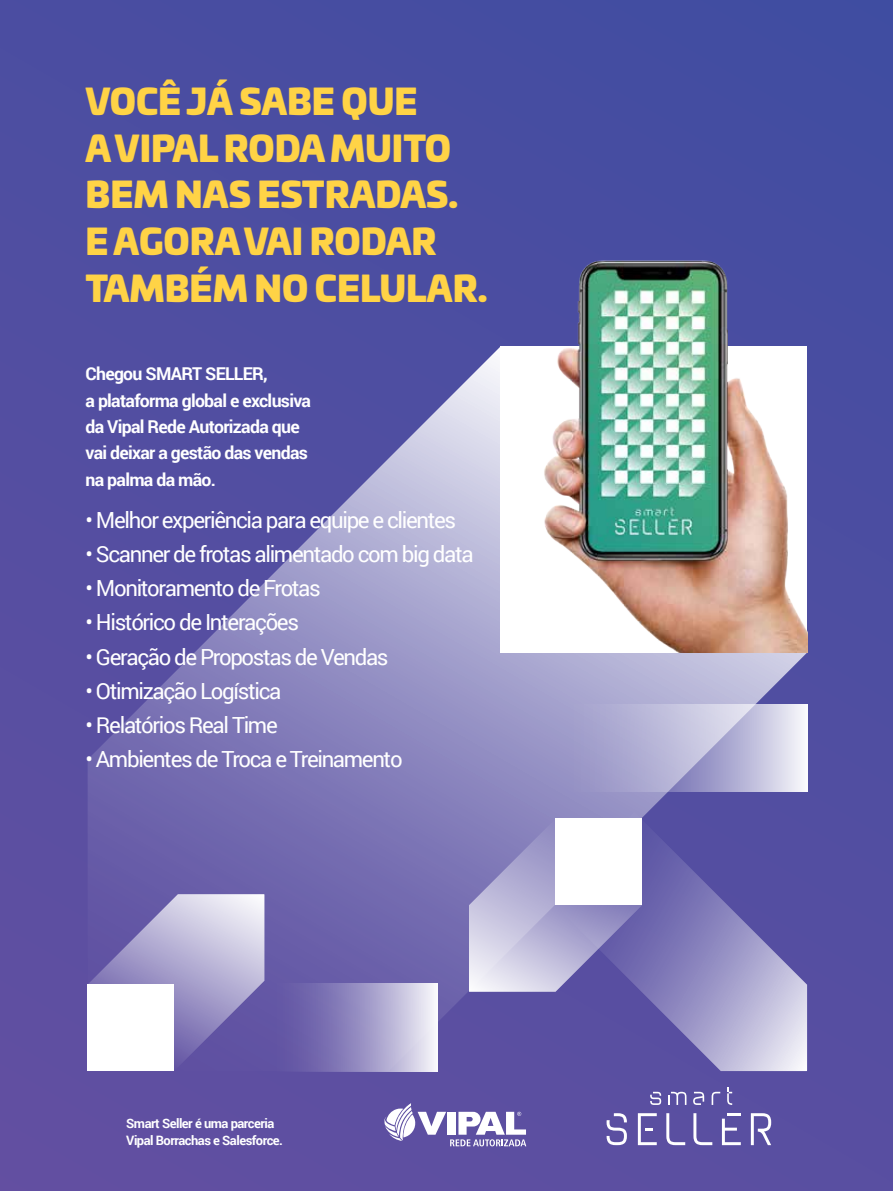
<style>
.page{position:relative;width:893px;height:1191px;background:#fff}
.page>*{position:absolute;margin:0;border:0;box-sizing:border-box;transform-origin:0 0}
.t1{font:900 34.65px/46.8px "Univia Pro";color:#ffd346}
.t2{font:22.2px "Roboto";letter-spacing:-.06em;color:#fff}
.t3{font:700 17.7px/26.2px "Roboto";letter-spacing:-.04em;color:#fff}
.t4{font:700 12.9px/17.4px "Roboto";letter-spacing:-.04em;color:#fff}
</style>
<div class="page">
<div style="left:0;top:0;width:893px;height:1191px;background:linear-gradient(to bottom,#454da1,#5e4fa1)"></div>
<svg style="left:88px;top:346px;width:719px;height:725px;background:#7a74b5"></svg>
<div style="left:500px;top:346px;width:307px;height:307px;background:#fff"></div>
<svg style="left:548px;top:811px;width:259px;height:260px;background:#7872b4"></svg>
<svg style="left:266px;top:983px;width:172px;height:88px;background:#9991c4"></svg>
<svg style="left:554px;top:704px;width:253px;height:87px;background:#b9b7d8"></svg>
<img style="left:521px;top:253px;width:286px;height:400px">
<svg style="left:384px;top:1103px;width:142px;height:43px"></svg>
<svg style="left:712px;top:1091px;width:8px;height:14px"></svg>
<svg style="left:666px;top:1113px;width:19px;height:32px"></svg>
<svg style="left:693px;top:1113px;width:19px;height:32px"></svg>
<svg style="left:607px;top:1113px;width:20px;height:32px"></svg>
<svg style="left:638px;top:1113px;width:19px;height:32px"></svg>
<svg style="left:722px;top:1118px;width:19px;height:27px"></svg>
<hr style="left:727px;top:1113px;width:14px;height:3px;background:#fff">
<svg style="left:751px;top:1113px;width:20px;height:32px"></svg>
<svg style="left:727px;top:1087px;width:5px;height:18px"></svg>
<svg style="left:693px;top:1091px;width:11px;height:14px"></svg>
<svg style="left:650px;top:1091px;width:11px;height:14px"></svg>
<svg style="left:668px;top:1091px;width:18px;height:14px"></svg>
<svg style="left:469px;top:818px;width:173px;height:173px;background:#a39ecb"></svg>
<div style="left:556px;top:818px;width:86px;height:87px;background:#fff"></div>
<svg style="left:88px;top:894px;width:176px;height:177px;background:#9a92c4"></svg>
<div style="left:88px;top:984px;width:86px;height:87px;background:#fff"></div>
<h1 class="t1" style="left:86px;top:75px;width:403px">VOC® Jü SABE QUE<br>A VIPAL RODA MUITO<br>BEM NAS ESTRADAS.<br>E AGORA VAI RODAR<br>TAMBßM NO CELULAR.</h1>
<p class="t3" style="left:86px;top:360px;width:227px">Chegou SMART SELLER,<br>a plataforma global e exclusiva da Vipal Rede Autorizada que vai deixar a gestão das vendas na palma da mão.</p>
<p class="t2" style="left:86px;top:504px;width:372px">• Melhor experiência para equipe e clientes</p>
<p class="t2" style="left:86px;top:538px;width:390px">• Scanner de frotas alimentado com big data</p>
<p class="t2" style="left:86px;top:572px;width:237px">• Monitoramento de Frotas</p>
<p class="t2" style="left:86px;top:607px;width:215px">• Histórico de Interações</p>
<p class="t2" style="left:86px;top:641px;width:304px">• Geração de Propostas de Vendas</p>
<p class="t2" style="left:86px;top:675px;width:197px">• Otimização Logística</p>
<p class="t2" style="left:86px;top:709px;width:194px">• Relatórios Real Time</p>
<p class="t2" style="left:86px;top:743px;width:319px">• Ambientes de Troca e Treinamento</p>
<p class="t4" style="left:126px;top:1114px;width:158px">Smart Seller é uma parceria<br>Vipal Borrachas e Salesforce.</p>
</div>
